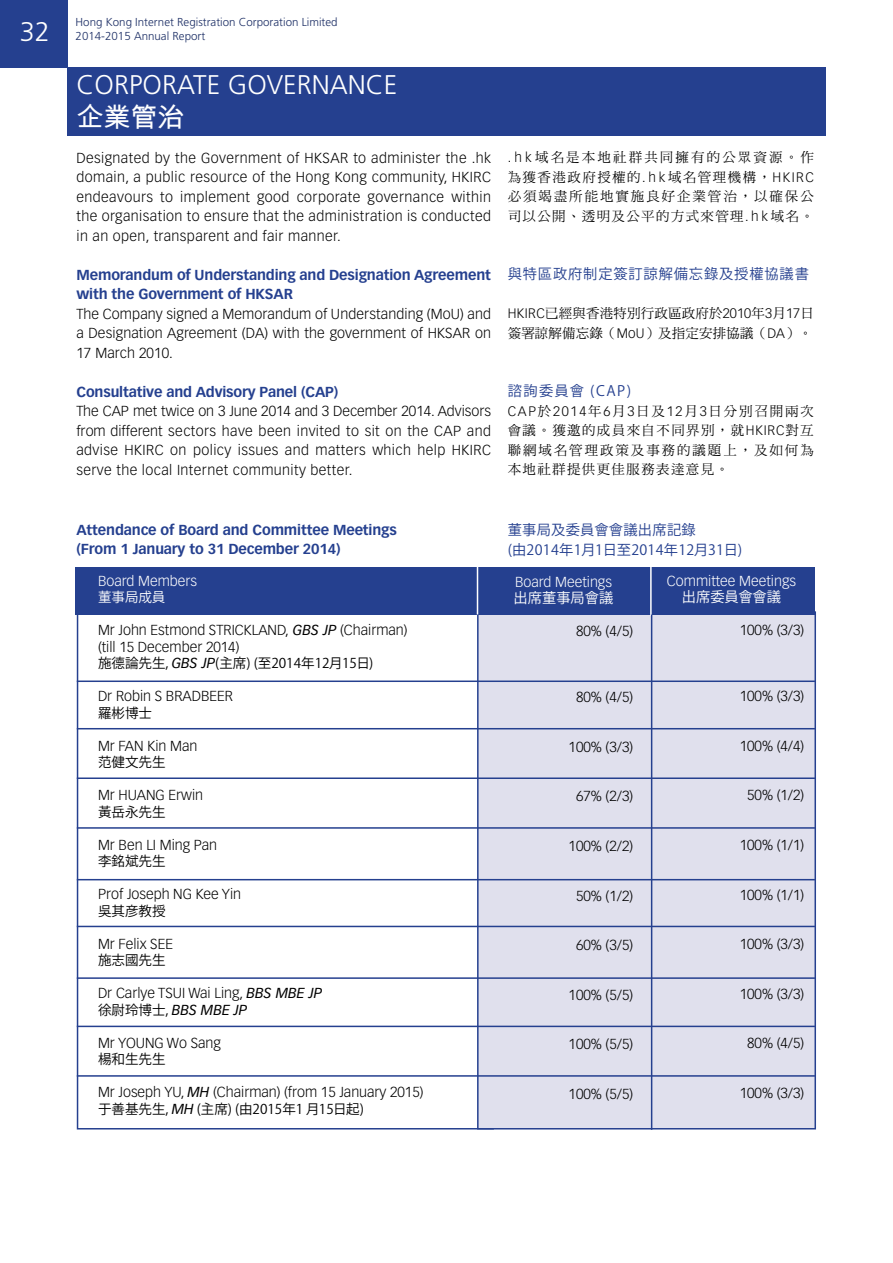
<style>
.page{position:relative;width:893px;height:1263px;background:#fff}
.page>*{position:absolute;margin:0;border:0;box-sizing:border-box;transform-origin:0 0}
.t1{font:300 27px "Frutiger LT Std";color:#fff}
.t2{font:700 27px "M Hei";color:#fff}
.t3{font:300 14.25px/19.5px "Vectora LT Std";color:#000;text-align:justify}
.t4{font:700 14.25px/19.5px "Vectora LT Std";letter-spacing:-.01em;color:#25408f}
.t5{font:300 14.25px "Vectora LT Std";color:#fff}
.t6{font:14.25px/19.5px "Koz Go Pr 6 N";letter-spacing:.02em;color:#25408f}
.t7{font:14.25px "Koz Go Pr 6 N";letter-spacing:.06em;color:#25408f}
.t8{font:14.25px "Koz Go Pr 6 N";color:#fff}
.t9{font:14.25px "Koz Go Pr 6 N";letter-spacing:.1em;color:#25408f}
.t10{font:13.5px/19.5px "DF Ming Std W5";letter-spacing:.1em;color:#000;text-align:justify}
.t11{font:13.5px "Koz Go Pr 6 N";color:#000}
.t12{font:13.5px/19.5px "DF Ming Std W5";letter-spacing:.01em;color:#000}
.t13{font:13.5px "Koz Go Pr 6 N";color:#fff}
.t14{font:300 11.55px "Frutiger LT Std";color:#1e3066}
.s1{font-family:"Vectora LT Std";font-weight:300}
.s2{font-weight:400;font-style:italic}
.s3{font-family:"Vectora LT Std";font-style:italic;font-size:14.25px}
.s4{font-family:"Koz Go Pr 6 N";font-weight:400;font-size:13.5px}
</style>
<div class="page">
<div style="left:0;top:0;width:67px;height:67px;background:#25408f"></div>
<div style="left:67px;top:67px;width:759px;height:68px;background:#25408f"></div>
<div style="left:77px;top:611px;width:417px;height:518px;background:#fff;border:2px solid #25408f"></div>
<div style="left:477px;top:611px;width:339px;height:518px;background:#e0e0ed;border:2px solid #25408f"></div>
<div style="left:75px;top:567px;width:740px;height:48px;background:#25408f"></div>
<hr style="left:77px;top:680px;width:738px;height:2px;background:#25408f">
<hr style="left:77px;top:728px;width:738px;height:1px;background:#25408f">
<hr style="left:77px;top:777px;width:738px;height:2px;background:#25408f">
<hr style="left:77px;top:827px;width:738px;height:2px;background:#25408f">
<hr style="left:77px;top:879px;width:738px;height:1px;background:#25408f">
<hr style="left:77px;top:926px;width:738px;height:1px;background:#25408f">
<hr style="left:77px;top:977px;width:738px;height:2px;background:#25408f">
<hr style="left:77px;top:1026px;width:738px;height:1px;background:#25408f">
<hr style="left:77px;top:1075px;width:738px;height:2px;background:#25408f">
<hr style="left:477px;top:564px;width:1px;height:50px;background:#fff">
<hr style="left:650px;top:565px;width:2px;height:51px;background:#fff">
<hr style="left:651px;top:614px;width:1px;height:516px;background:#25408f">
<p class="t14" style="left:76px;top:16px;width:264px">Hong Kong Internet Registration Corporation Limited</p>
<h1 class="t1" style="left:20px;top:16px;width:32px">32</h1>
<p class="t14" style="left:76px;top:30px;width:131px">2014-2015 Annual Report</p>
<h1 class="t1" style="left:77px;top:70px;width:322px">CORPORATE GOVERNANCE</h1>
<h1 class="t2" style="left:77px;top:103px;width:110px">企業管治</h1>
<p class="t3" style="left:76px;top:148px;width:416px">Designated by the Government of HKSAR to administer the .hk domain, a public resource of the Hong Kong community, HKIRC endeavours to implement good corporate governance within the organisation to ensure that the administration is conducted in an open, transparent and fair manner.</p>
<p class="t4" style="left:76px;top:265px;width:416px">Memorandum of Understanding and Designation Agreement with the Government of HKSAR</p>
<p class="t3" style="left:76px;top:304px;width:416px">The Company signed a Memorandum of Understanding (MoU) and a Designation Agreement (DA) with the government of HKSAR on 17 March 2010.</p>
<p class="t4" style="left:76px;top:382px;width:263px">Consultative and Advisory Panel (CAP)</p>
<p class="t3" style="left:76px;top:402px;width:416px">The CAP met twice on 3 June 2014 and 3 December 2014. Advisors from different sectors have been invited to sit on the CAP and advise HKIRC on policy issues and matters which help HKIRC serve the local Internet community better.</p>
<p class="t10" style="left:508px;top:147px;width:308px"><span class="s1">.hk</span>域名是本地社群共同擁有的公眾資源。作為獲香港政府授權的<span class="s1">.hk</span>域名管理機構，<span class="s1">HKIRC</span>必須竭盡所能地實施良好企業管治，以確保公司以公開、透明及公平的方式來管理<span class="s1">.hk</span>域名。</p>
<p class="t7" style="left:508px;top:266px;width:303px">與特區政府制定簽訂諒解備忘錄及授權協議書</p>
<p class="t12" style="left:508px;top:303px;width:308px"><span class="s1">HKIRC</span>已經與香港特別行政區政府於<span class="s1">2010</span>年<span class="s1">3</span>月<span class="s1">17</span>日簽署諒解備忘錄（<span class="s1">MoU</span>）及指定安排協議（<span class="s1">DA</span>）。</p>
<p class="t9" style="left:508px;top:383px;width:125px">諮詢委員會 (CAP)</p>
<p class="t10" style="left:508px;top:401px;width:308px"><span class="s1">CAP</span>於<span class="s1">2014</span>年<span class="s1">6</span>月<span class="s1">3</span>日及<span class="s1">12</span>月<span class="s1">3</span>日分別召開兩次會議。獲邀的成員來自不同界別，就<span class="s1">HKIRC</span>對互聯網域名管理政策及事務的議題上，及如何為本地社群提供更佳服務表達意見。</p>
<p class="t4" style="left:76px;top:520px;width:322px">Attendance of Board and Committee Meetings (From 1 January to 31 December 2014)</p>
<p class="t5" style="left:98px;top:572px;width:101px">Board Members</p>
<p class="t13" style="left:98px;top:589px;width:69px">董事局成員</p>
<p class="t3" style="left:98px;top:622px;width:311px;line-height:16.5px">Mr John Estmond STRICKLAND, <span class="s2">GBS JP</span> (Chairman) (till 15 December 2014)</p>
<p class="t11" style="left:98px;top:655px;width:277px">施德論先生, <span class="s3">GBS JP</span>(主席) (至2014年12月15日)</p>
<p class="t3" style="left:98px;top:686px;width:136px">Dr Robin S BRADBEER</p>
<p class="t11" style="left:98px;top:705px;width:55px">羅彬博士</p>
<p class="t3" style="left:98px;top:736px;width:101px">Mr FAN Kin Man</p>
<p class="t11" style="left:98px;top:754px;width:69px">范健文先生</p>
<p class="t3" style="left:98px;top:785px;width:107px">Mr HUANG Erwin</p>
<p class="t11" style="left:98px;top:804px;width:69px">黃岳永先生</p>
<p class="t3" style="left:98px;top:835px;width:120px">Mr Ben LI Ming Pan</p>
<p class="t11" style="left:98px;top:853px;width:69px">李銘斌先生</p>
<p class="t3" style="left:98px;top:884px;width:145px">Prof Joseph NG Kee Yin</p>
<p class="t11" style="left:98px;top:903px;width:69px">吳其彦教授</p>
<p class="t3" style="left:98px;top:934px;width:76px">Mr Felix SEE</p>
<p class="t11" style="left:98px;top:952px;width:69px">施志國先生</p>
<p class="t3" style="left:98px;top:985px;width:226px;line-height:16.5px">Dr Carlye TSUI Wai Ling, <span class="s2">BBS MBE JP</span><span class="s4">徐尉玲博士,</span> <span class="s2">BBS MBE JP</span></p>
<p class="t3" style="left:98px;top:1033px;width:124px">Mr YOUNG Wo Sang</p>
<p class="t11" style="left:98px;top:1051px;width:69px">楊和生先生</p>
<p class="t3" style="left:98px;top:1082px;width:327px">Mr Joseph YU, <span class="s2">MH</span> (Chairman) (from 15 January 2015)</p>
<p class="t11" style="left:98px;top:1101px;width:267px">于善基先生, <span class="s3">MH</span> (主席) (由2015年1 月15日起)</p>
<p class="t6" style="left:508px;top:521px;width:236px">董事局及委員會會議出席記錄<br>(由2014年1月1日至2014年12月31日)</p>
<p class="t5" style="left:515px;top:574px;width:98px">Board Meetings</p>
<p class="t8" style="left:514px;top:590px;width:101px">出席董事局會議</p>
<p class="t3" style="left:576px;top:622px;width:59px">80% (4/5)</p>
<p class="t3" style="left:576px;top:688px;width:59px">80% (4/5)</p>
<p class="t3" style="left:569px;top:737px;width:66px">100% (3/3)</p>
<p class="t3" style="left:576px;top:787px;width:59px">67% (2/3)</p>
<p class="t3" style="left:569px;top:836px;width:66px">100% (2/2)</p>
<p class="t3" style="left:576px;top:886px;width:59px">50% (1/2)</p>
<p class="t3" style="left:576px;top:935px;width:59px">60% (3/5)</p>
<p class="t3" style="left:569px;top:985px;width:66px">100% (5/5)</p>
<p class="t3" style="left:569px;top:1034px;width:66px">100% (5/5)</p>
<p class="t3" style="left:569px;top:1084px;width:66px">100% (5/5)</p>
<p class="t5" style="left:667px;top:573px;width:131px">Committee Meetings</p>
<p class="t8" style="left:682px;top:589px;width:101px">出席委員會會議</p>
<p class="t3" style="left:740px;top:621px;width:66px">100% (3/3)</p>
<p class="t3" style="left:740px;top:687px;width:66px">100% (3/3)</p>
<p class="t3" style="left:740px;top:736px;width:66px">100% (4/4)</p>
<p class="t3" style="left:747px;top:786px;width:59px">50% (1/2)</p>
<p class="t3" style="left:740px;top:835px;width:66px">100% (1/1)</p>
<p class="t3" style="left:740px;top:885px;width:66px">100% (1/1)</p>
<p class="t3" style="left:740px;top:934px;width:66px">100% (3/3)</p>
<p class="t3" style="left:740px;top:984px;width:66px">100% (3/3)</p>
<p class="t3" style="left:747px;top:1033px;width:59px">80% (4/5)</p>
<p class="t3" style="left:740px;top:1083px;width:66px">100% (3/3)</p>
</div>
